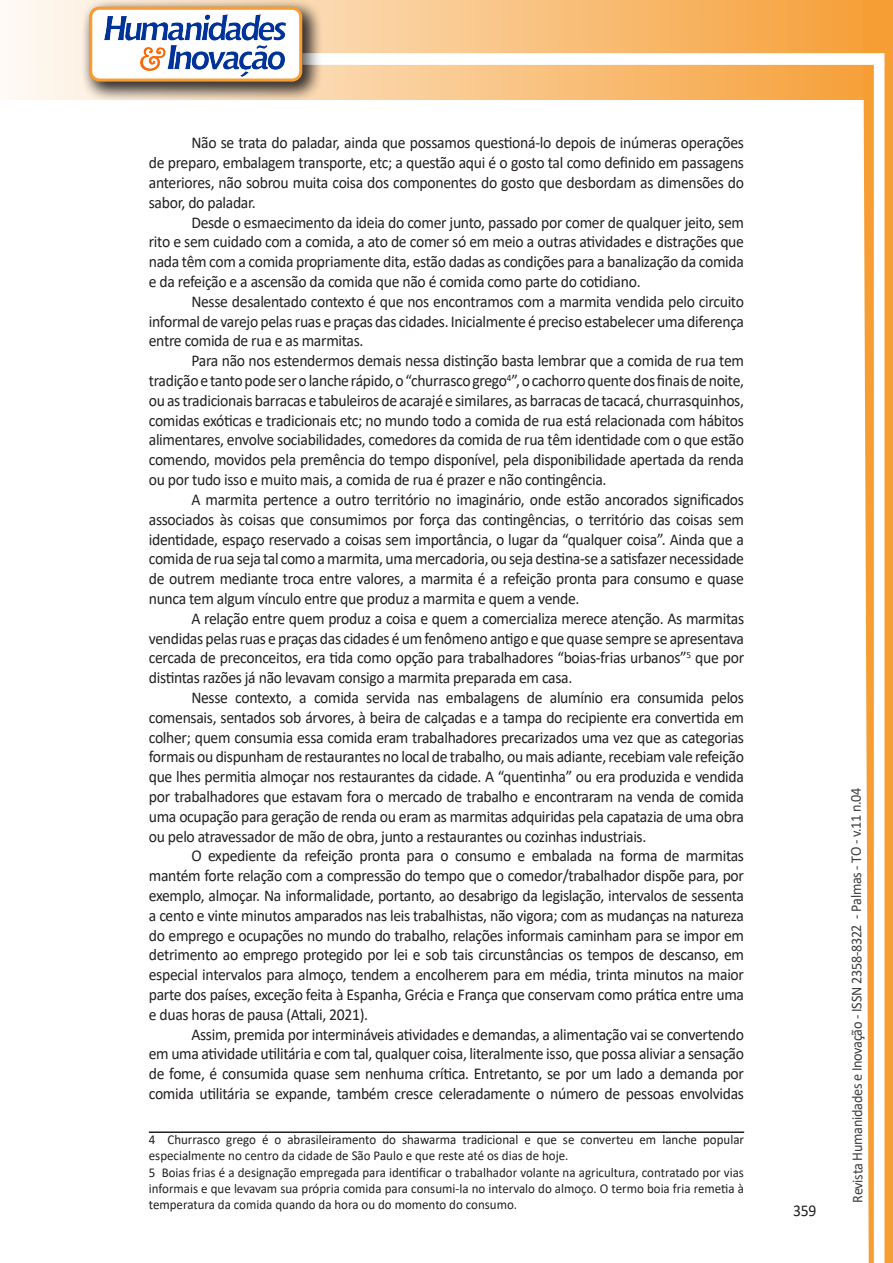
<style>
.page{position:relative;width:893px;height:1263px;background:#fff}
.page>*{position:absolute;margin:0;border:0;box-sizing:border-box;transform-origin:0 0}
.texto{font:16.5px/19.8px "Calibri";letter-spacing:-.02em;color:#231f20;text-align:justify;scale:.95 1}
.t1{font:15px "Calibri";letter-spacing:-.025em;color:#3e3e3f;scale:.95 1}
.Rodapé{font:13.5px/16.2px "Calibri";color:#231f20;scale:.96 1}
</style>
<div class="page">
<svg style="left:5px;top:0;width:858px;height:100px;background:#f9c484"></svg>
<div style="left:302px;top:53px;width:582px;height:12px;background:#fff;border:2px solid #fff"></div>
<svg style="left:863px;top:0;width:30px;height:1263px"></svg>
<div style="left:81px;top:0;width:241px;height:102px;background:#231f20;opacity:.75"></div>
<div style="left:91px;top:8px;width:210px;height:72px;background:#fff;border-radius:9px"></div>
<img style="left:104px;top:14px;width:181px;height:62px">
<div style="left:89px;top:7px;width:213px;height:75px;border:3px solid #f69e34;border-radius:9px"></div>
<hr style="left:149px;top:1131px;width:595px;height:2px;background:#231f20">
<p class="texto" style="left:149px;top:133px;width:628px;text-indent:43px">Não se trata do paladar, ainda que possamos questioná-lo depois de inúmeras operações de preparo, embalagem transporte, etc; a questão aqui é o gosto tal como definido em passagens anteriores, não sobrou muita coisa dos componentes do gosto que desbordam as dimensões do sabor, do paladar.</p>
<p class="texto" style="left:149px;top:212px;width:628px;text-indent:43px">Desde o esmaecimento da ideia do comer junto, passado por comer de qualquer jeito, sem rito e sem cuidado com a comida, a ato de comer só em meio a outras atividades e distrações que nada têm com a comida propriamente dita, estão dadas as condições para a banalização da comida e da refeição e a ascensão da comida que não é comida como parte do cotidiano.</p>
<p class="texto" style="left:149px;top:291px;width:628px;text-indent:43px">Nesse desalentado contexto é que nos encontramos com a marmita vendida pelo circuito informal de varejo pelas ruas e praças das cidades. Inicialmente é preciso estabelecer uma diferença entre comida de rua e as marmitas.</p>
<p class="texto" style="left:149px;top:350px;width:628px;text-indent:43px">Para não nos estendermos demais nessa distinção basta lembrar que a comida de rua tem tradição e tanto pode ser o lanche rápido, o “churrasco grego<sup>4</sup>”, o cachorro quente dos finais de noite, ou as tradicionais barracas e tabuleiros de acarajé e similares, as barracas de tacacá, churrasquinhos, comidas exóticas e tradicionais etc; no mundo todo a comida de rua está relacionada com hábitos alimentares, envolve sociabilidades, comedores da comida de rua têm identidade com o que estão comendo, movidos pela premência do tempo disponível, pela disponibilidade apertada da renda ou por tudo isso e muito mais, a comida de rua é prazer e não contingência.</p>
<p class="texto" style="left:149px;top:489px;width:628px;text-indent:43px">A marmita pertence a outro território no imaginário, onde estão ancorados significados associados às coisas que consumimos por força das contingências, o território das coisas sem identidade, espaço reservado a coisas sem importância, o lugar da “qualquer coisa”. Ainda que a comida de rua seja tal como a marmita, uma mercadoria, ou seja destina-se a satisfazer necessidade de outrem mediante troca entre valores, a marmita é a refeição pronta para consumo e quase nunca tem algum vínculo entre que produz a marmita e quem a vende.</p>
<p class="texto" style="left:149px;top:608px;width:628px;text-indent:43px">A relação entre quem produz a coisa e quem a comercializa merece atenção. As marmitas vendidas pelas ruas e praças das cidades é um fenômeno antigo e que quase sempre se apresentava cercada de preconceitos, era tida como opção para trabalhadores “boias-frias urbanos”<sup>5</sup> que por distintas razões já não levavam consigo a marmita preparada em casa.</p>
<p class="texto" style="left:149px;top:687px;width:628px;text-indent:43px">Nesse contexto, a comida servida nas embalagens de alumínio era consumida pelos comensais, sentados sob árvores, à beira de calçadas e a tampa do recipiente era convertida em colher; quem consumia essa comida eram trabalhadores precarizados uma vez que as categorias formais ou dispunham de restaurantes no local de trabalho, ou mais adiante, recebiam vale refeição que lhes permitia almoçar nos restaurantes da cidade. A “quentinha” ou era produzida e vendida por trabalhadores que estavam fora o mercado de trabalho e encontraram na venda de comida uma ocupação para geração de renda ou eram as marmitas adquiridas pela capatazia de uma obra ou pelo atravessador de mão de obra, junto a restaurantes ou cozinhas industriais.</p>
<p class="texto" style="left:149px;top:845px;width:628px;text-indent:43px">O expediente da refeição pronta para o consumo e embalada na forma de marmitas mantém forte relação com a compressão do tempo que o comedor/trabalhador dispõe para, por exemplo, almoçar. Na informalidade, portanto, ao desabrigo da legislação, intervalos de sessenta a cento e vinte minutos amparados nas leis trabalhistas, não vigora; com as mudanças na natureza do emprego e ocupações no mundo do trabalho, relações informais caminham para se impor em detrimento ao emprego protegido por lei e sob tais circunstâncias os tempos de descanso, em especial intervalos para almoço, tendem a encolherem para em média, trinta minutos na maior parte dos países, exceção feita à Espanha, Grécia e França que conservam como prática entre uma e duas horas de pausa (Attali, 2021).</p>
<p class="texto" style="left:149px;top:1024px;width:628px;text-indent:43px">Assim, premida por intermináveis atividades e demandas, a alimentação vai se convertendo em uma atividade utilitária e com tal, qualquer coisa, literalmente isso, que possa aliviar a sensação de fome, é consumida quase sem nenhuma crítica. Entretanto, se por um lado a demanda por comida utilitária se expande, também cresce celeradamente o número de pessoas envolvidas</p>
<p class="Rodapé" style="left:149px;top:1131px;width:621px">4 Churrasco grego é o abrasileiramento do shawarma tradicional e que se converteu em lanche popular especialmente no centro da cidade de São Paulo e que reste até os dias de hoje.</p>
<p class="Rodapé" style="left:149px;top:1164px;width:621px;text-align:justify">5 Boias frias é a designação empregada para identificar o trabalhador volante na agricultura, contratado por vias informais e que levavam sua própria comida para consumi-la no intervalo do almoço. O termo boia fria remetia à temperatura da comida quando da hora ou do momento do consumo.</p>
<p class="texto" style="left:793px;top:1200px;width:26px">359</p>
<p class="t1" style="left:846px;top:1203px;width:439px;rotate:-90deg">Revista Humanidades e Inovação - ISSN 2358-8322 - Palmas - TO - v.11 n.04</p>
</div>
